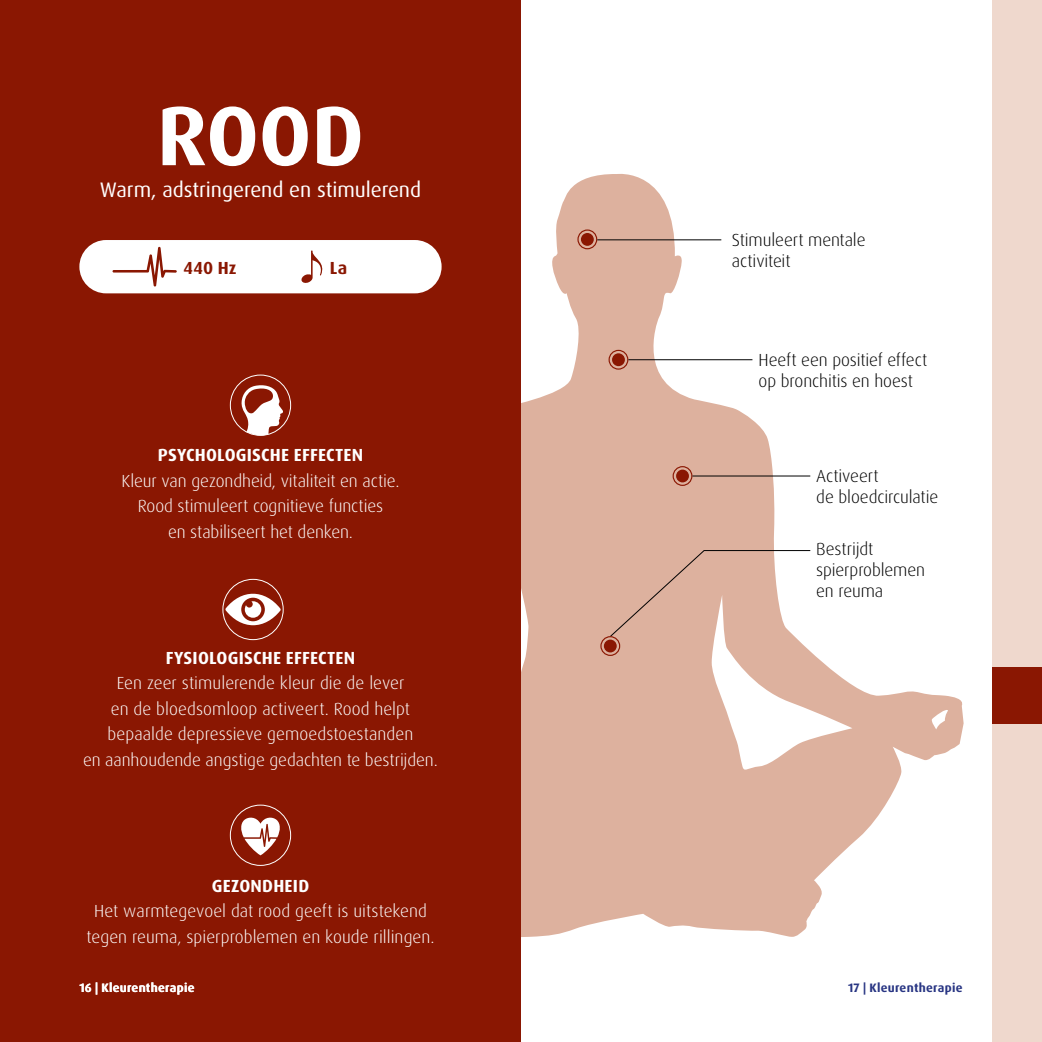
<style>
.page{position:relative;width:1042px;height:1042px;background:#fff}
.page>*{position:absolute;margin:0;border:0;box-sizing:border-box;transform-origin:0 0}
.t1{font:700 84px "Dax Pro";color:#fff}
.t2{font:21px "Dax Pro";letter-spacing:-.005em;color:#fff}
.t3{font:300 17.5px/25.6px "Dax Pro";color:#fff;text-align:center}
.t4{font:300 17.5px/21px "Dax Pro";letter-spacing:-.005em;color:#000}
.t5{font:700 17.5px "Dax Pro";letter-spacing:.01em;color:#fff}
.t6{font:700 17.5px "Dax Pro";letter-spacing:.01em;color:#8a1702}
.t7{font:700 12.25px "Dax Pro";letter-spacing:.02em;color:#fff}
.t8{font:700 12.25px "Dax Pro";letter-spacing:.02em;color:#283583}
</style>
<div class="page">
<svg style="left:521px;top:174px;width:443px;height:763px"></svg>
<div style="left:992px;top:0;width:50px;height:1042px;background:#efd8cd"></div>
<div style="left:0;top:0;width:521px;height:1042px;background:#8a1702"></div>
<div style="left:222px;top:579px;width:62px;height:61px;border:1px solid #fff;border-radius:50%"></div>
<svg style="left:225px;top:589px;width:56px;height:36px"></svg>
<div style="left:230px;top:375px;width:61px;height:61px;border:1px solid #fff;border-radius:50%"></div>
<svg style="left:241px;top:384px;width:42px;height:52px"></svg>
<div style="left:230px;top:804px;width:61px;height:62px;border:1px solid #fff;border-radius:50%"></div>
<svg style="left:241px;top:817px;width:39px;height:38px"></svg>
<div style="left:79px;top:240px;width:362px;height:53px;background:#fff;border-radius:27px"></div>
<svg style="left:112px;top:247px;width:65px;height:39px"></svg>
<svg style="left:301px;top:250px;width:22px;height:33px"></svg>
<div style="left:581px;top:233px;width:13px;height:13px;background:#8a1702;border-radius:50%"></div>
<div style="left:577px;top:229px;width:20px;height:20px;border:1px solid #8a1702;border-radius:50%"></div>
<div style="left:583px;top:235px;width:8px;height:8px;border:1px solid #8a1702;border-radius:50%"></div>
<svg style="left:676px;top:469px;width:13px;height:13px"></svg>
<div style="left:672px;top:466px;width:20px;height:20px;border:1px solid #8a1702;border-radius:50%"></div>
<div style="left:678px;top:472px;width:8px;height:8px;border:1px solid #8a1702;border-radius:50%"></div>
<hr style="left:597px;top:239px;width:124px;height:1px;background:#000">
<hr style="left:692px;top:475px;width:118px;height:1px;background:#000">
<svg style="left:609px;top:550px;width:202px;height:88px"></svg>
<div style="left:992px;top:667px;width:50px;height:57px;background:#8a1702"></div>
<div style="left:604px;top:639px;width:13px;height:13px;background:#8a1702;border-radius:50%"></div>
<div style="left:600px;top:636px;width:20px;height:20px;border:1px solid #8a1702;border-radius:50%"></div>
<div style="left:606px;top:642px;width:8px;height:8px;border:1px solid #8a1702;border-radius:50%"></div>
<div style="left:612px;top:353px;width:13px;height:13px;background:#8a1702;border-radius:50%"></div>
<div style="left:608px;top:350px;width:20px;height:20px;border:1px solid #8a1702;border-radius:50%"></div>
<div style="left:614px;top:356px;width:8px;height:8px;border:1px solid #8a1702;border-radius:50%"></div>
<hr style="left:628px;top:359px;width:124px;height:1px;background:#000">
<h1 class="t1" style="left:157px;top:82px;width:208px">ROOD</h1>
<p class="t2" style="left:100px;top:176px;width:323px">Warm, adstringerend en stimulerend</p>
<p class="t6" style="left:184px;top:256px;width:55px">440 Hz</p>
<p class="t6" style="left:330px;top:256px;width:19px">La</p>
<p class="t5" style="left:158px;top:444px;width:207px">PSYCHOLOGISCHE EFFECTEN</p>
<p class="t3" style="left:121px;top:468px;width:280px">Kleur van gezondheid, vitaliteit en actie.<br>Rood stimuleert cognitieve functies<br>en stabiliseert het denken.</p>
<p class="t5" style="left:166px;top:646px;width:191px">FYSIOLOGISCHE EFFECTEN</p>
<p class="t3" style="left:83px;top:670px;width:356px">Een zeer stimulerende kleur die de lever<br>en de bloedsomloop activeert. Rood helpt bepaalde depressieve gemoedstoestanden<br>en aanhoudende angstige gedachten te bestrijden.</p>
<p class="t5" style="left:212px;top:874px;width:99px">GEZONDHEID</p>
<p class="t3" style="left:86px;top:898px;width:350px">Het warmtegevoel dat rood geeft is uitstekend tegen reuma, spierproblemen en koude rillingen.</p>
<p class="t7" style="left:79px;top:979px;width:117px">16 | Kleurentherapie</p>
<p class="t4" style="left:732px;top:229px;width:135px">Stimuleert mentale activiteit</p>
<p class="t4" style="left:758px;top:349px;width:170px">Heeft een positief effect op bronchitis en hoest</p>
<p class="t4" style="left:816px;top:466px;width:123px">Activeert<br>de bloedcirculatie</p>
<p class="t4" style="left:816px;top:539px;width:110px">Bestrijdt spierproblemen en reuma</p>
<p class="t8" style="left:848px;top:979px;width:116px">17 | Kleurentherapie</p>
</div>
